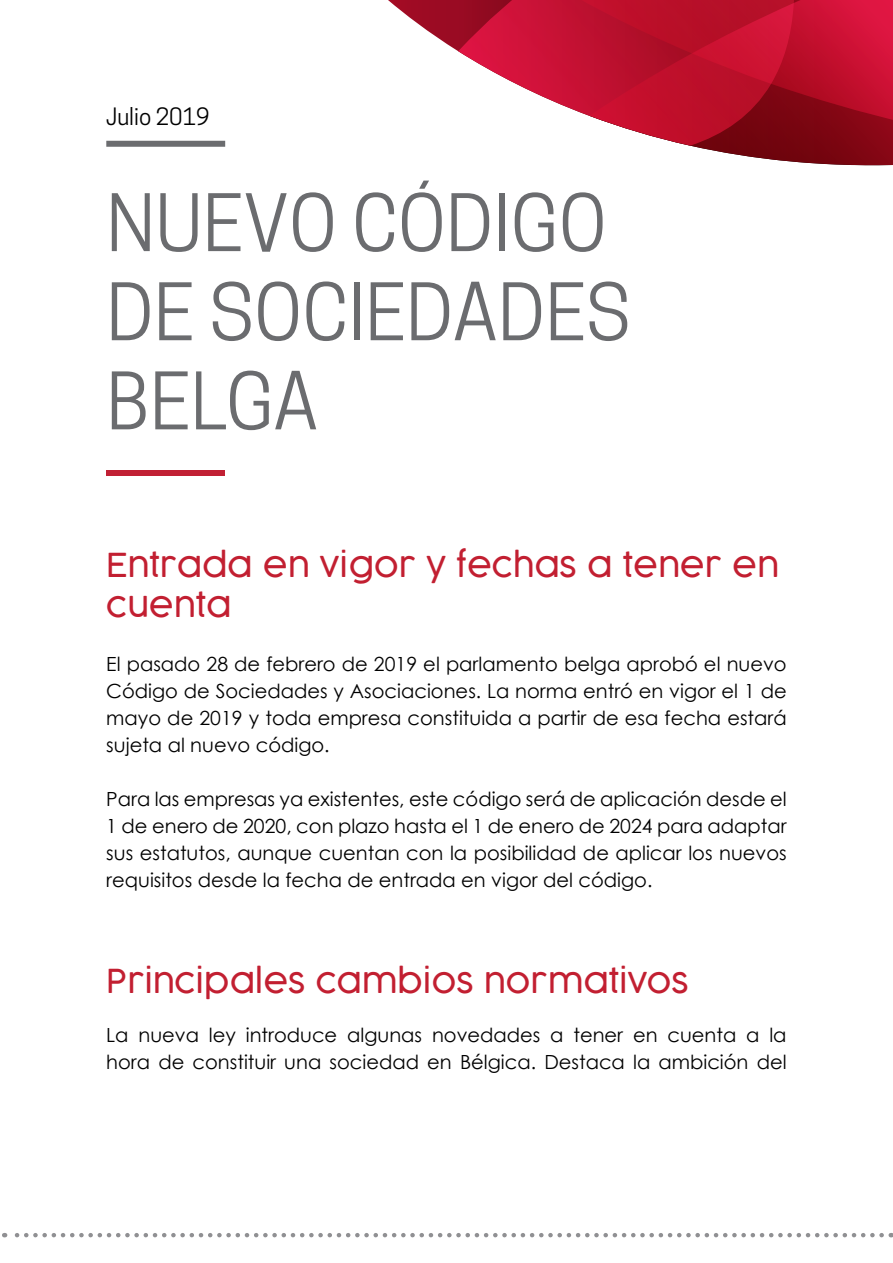
<style>
.page{position:relative;width:893px;height:1263px;background:#fff}
.page>*{position:absolute;margin:0;border:0;box-sizing:border-box;transform-origin:0 0}
.t1{font:74.25px/89.1px "Cooper Hewitt";color:#6b6c6f}
.t2{font:300 33px/39.6px "Cocogoose";color:#c21f31}
.t3{font:22.5px "Cooper Hewitt";color:#000101}
.t4{font:19.5px/27px "Century Gothic";color:#000;text-align:justify}
</style>
<div class="page">
<svg style="left:4px;top:1233px;width:878px;height:4px"></svg>
<div style="left:106px;top:470px;width:119px;height:6px;background:#c12034"></div>
<svg style="left:388px;top:0;width:504px;height:166px"></svg>
<svg style="left:589px;top:0;width:304px;height:165px;background:#b73046"></svg>
<svg style="left:458px;top:0;width:336px;height:146px"></svg>
<div style="left:106px;top:141px;width:119px;height:6px;background:#6b6c6f"></div>
<p class="t3" style="left:106px;top:103px;width:105px">Julio 2019</p>
<h1 class="t1" style="left:106px;top:179px;width:526px">NUEVO CÓDIGO<br>DE SOCIEDADES<br>BELGA</h1>
<h2 class="t2" style="left:106px;top:545px;width:674px">Entrada en vigor y fechas a tener en cuenta</h2>
<p class="t4" style="left:106px;top:650px;width:682px">El pasado 28 de febrero de 2019 el parlamento belga aprobó el nuevo Código de Sociedades y Asociaciones. La norma entró en vigor el 1 de mayo de 2019 y toda empresa constituida a partir de esa fecha estará sujeta al nuevo código.</p>
<p class="t4" style="left:106px;top:785px;width:682px">Para las empresas ya existentes, este código será de aplicación desde el 1 de enero de 2020, con plazo hasta el 1 de enero de 2024 para adaptar sus estatutos, aunque cuentan con la posibilidad de aplicar los nuevos requisitos desde la fecha de entrada en vigor del código.</p>
<h2 class="t2" style="left:106px;top:961px;width:584px">Principales cambios normativos</h2>
<p class="t4" style="left:106px;top:1021px;width:682px">La nueva ley introduce algunas novedades a tener en cuenta a la hora de constituir una sociedad en Bélgica. Destaca la ambición del</p>
</div>
